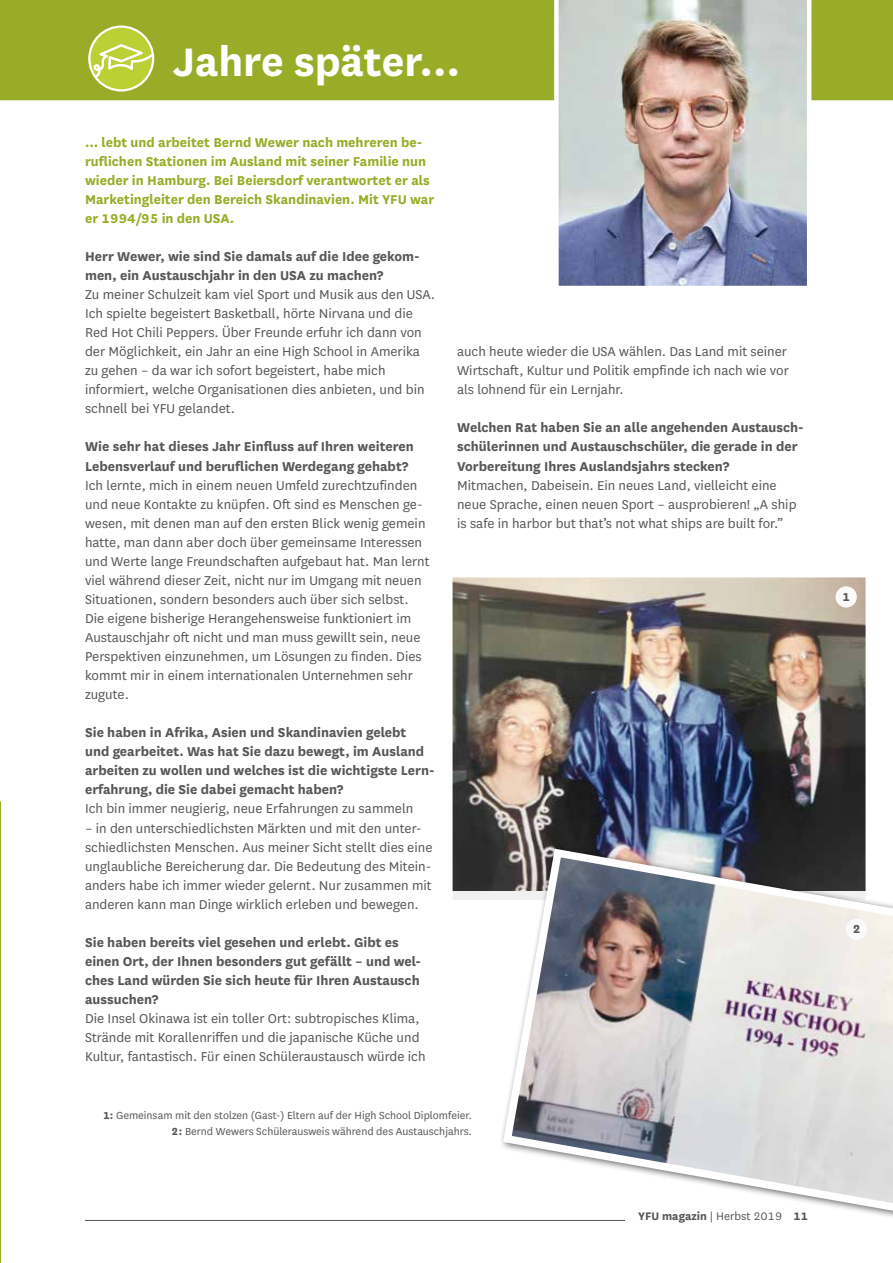
<style>
.page{position:relative;width:893px;height:1263px;background:#fff}
.page>*{position:absolute;margin:0;border:0;box-sizing:border-box;transform-origin:0 0}
.t1{font:700 46.5px "National";color:#fff}
.t2{font:15px/19px "National";color:#575756}
.t3{font:700 15px/19px "National";color:#575756}
.t4{font:700 15px/19px "National";color:#99ac27}
.t5{font:700 13.5px "National";color:#575756}
.t6{font:700 12.75px "National";color:#575756}
.t7{font:12px/16px "National";color:#575756;text-align:right}
.s1{font-weight:700}
.s2{font-weight:400}
</style>
<div class="page">
<hr style="left:85px;top:1220px;width:723px;height:1px;background:#575756">
<svg style="left:0;top:801px;width:1px;height:462px"></svg>
<div style="left:0;top:0;width:893px;height:100px;background:#99ac27"></div>
<img style="left:454px;top:579px;width:410px;height:311px">
<div style="left:448px;top:573px;width:422px;height:331px;border:5px solid #fff"></div>
<img style="left:499px;top:844px;width:394px;height:373px">
<img style="left:554px;top:0;width:257px;height:286px">
<div style="left:846px;top:919px;width:21px;height:21px;background:#fbfafa;border-radius:50%"></div>
<div style="left:836px;top:586px;width:21px;height:22px;background:#fbfafa;border-radius:50%"></div>
<svg style="left:89px;top:27px;width:64px;height:63px;background:#c1d257"></svg>
<div style="left:88px;top:26px;width:66px;height:66px;border:2px solid #fff;border-radius:50%"></div>
<h1 class="t1" style="left:173px;top:29px;width:288px">Jahre später…</h1>
<p class="t4" style="left:85px;top:131px;width:351px">… lebt und arbeitet Bernd Wewer nach mehreren be&shy;ruflichen Stationen im Ausland mit seiner Familie nun wieder in Hamburg. Bei Beiersdorf verantwortet er als Marketingleiter den Bereich Skandinavien. Mit YFU war er 1994/95 in den USA.</p>
<p class="t3" style="left:85px;top:246px;width:336px">Herr Wewer, wie sind Sie damals auf die Idee gekom&shy;men, ein Austauschjahr in den USA zu machen?</p>
<p class="t2" style="left:85px;top:284px;width:351px">Zu meiner Schulzeit kam viel Sport und Musik aus den USA.<br>Ich spielte begeistert Basketball, hörte Nirvana und die Red Hot Chili Peppers. Über Freunde erfuhr ich dann von der Möglichkeit, ein Jahr an eine High School in Amerika zu gehen – da war ich sofort begeistert, habe mich informiert, welche Organisationen dies anbieten, und bin schnell bei YFU gelandet.</p>
<p class="t3" style="left:85px;top:436px;width:330px">Wie sehr hat dieses Jahr Einfluss auf Ihren weiteren<br>Lebensverlauf und beruflichen Werdegang gehabt?</p>
<p class="t2" style="left:85px;top:475px;width:346px">Ich lernte, mich in einem neuen Umfeld zurechtzufinden und neue Kontakte zu knüpfen. Oft sind es Menschen ge&shy;wesen, mit denen man auf den ersten Blick wenig gemein hatte, man dann aber doch über gemeinsame Interessen und Werte lange Freundschaften aufgebaut hat. Man lernt viel während dieser Zeit, nicht nur im Umgang mit neuen Situationen, sondern besonders auch über sich selbst.<br>Die eigene bisherige Herangehensweise funktioniert im Austauschjahr oft nicht und man muss gewillt sein, neue Perspektiven einzunehmen, um Lösungen zu finden. Dies kommt mir in einem internationalen Unternehmen sehr zugute.</p>
<p class="t3" style="left:85px;top:722px;width:351px">Sie haben in Afrika, Asien und Skandinavien gelebt<br>und gearbeitet. Was hat Sie dazu bewegt, im Ausland arbeiten zu wollen und welches ist die wichtigste Lern&shy;erfahrung, die Sie dabei gemacht haben?</p>
<p class="t2" style="left:85px;top:799px;width:330px">Ich bin immer neugierig, neue Erfahrungen zu sammeln</p>
<p class="t2" style="left:85px;top:818px;width:349px">– in den unterschiedlichsten Märkten und mit den unter&shy;schiedlichsten Menschen. Aus meiner Sicht stellt dies eine unglaubliche Bereicherung dar. Die Bedeutung des Mitein&shy;anders habe ich immer wieder gelernt. Nur zusammen mit anderen kann man Dinge wirklich erleben und bewegen.</p>
<p class="t3" style="left:85px;top:931px;width:338px">Sie haben bereits viel gesehen und erlebt. Gibt es einen Ort, der Ihnen besonders gut gefällt – und wel&shy;ches Land würden Sie sich heute für Ihren Austausch aussuchen?</p>
<p class="t2" style="left:85px;top:1008px;width:342px">Die Insel Okinawa ist ein toller Ort: subtropisches Klima,<br>Strände mit Korallenriffen und die japanische Küche und<br>Kultur, fantastisch. Für einen Schüleraustausch würde ich</p>
<p class="t2" style="left:457px;top:341px;width:333px">auch heute wieder die USA wählen. Das Land mit seiner<br>Wirtschaft, Kultur und Politik empfinde ich nach wie vor als lohnend für ein Lernjahr.</p>
<p class="t3" style="left:457px;top:417px;width:348px">Welchen Rat haben Sie an alle angehenden Austausch&shy;schülerinnen und Austauschschüler, die gerade in der<br>Vorbereitung Ihres Auslandsjahrs stecken?</p>
<p class="t2" style="left:457px;top:475px;width:341px">Mitmachen, Dabeisein. Ein neues Land, vielleicht eine neue Sprache, einen neuen Sport – ausprobieren! „A ship is safe in harbor but that’s not what ships are built for.”</p>
<p class="t7" style="left:103px;top:1107px;width:370px"><span class="s1">1:</span> Gemeinsam mit den stolzen (Gast-) Eltern auf der High School Diplomfeier.<br><span class="s1">2:</span> Bernd Wewers Schülerausweis während des Austauschjahrs.</p>
<p class="t6" style="left:638px;top:1207px;width:171px">YFU magazin <span class="s2">| Herbst 2019</span> 11</p>
<p class="t5" style="left:842px;top:587px;width:9px">1</p>
<p class="t5" style="left:853px;top:919px;width:9px">2</p>
</div>
